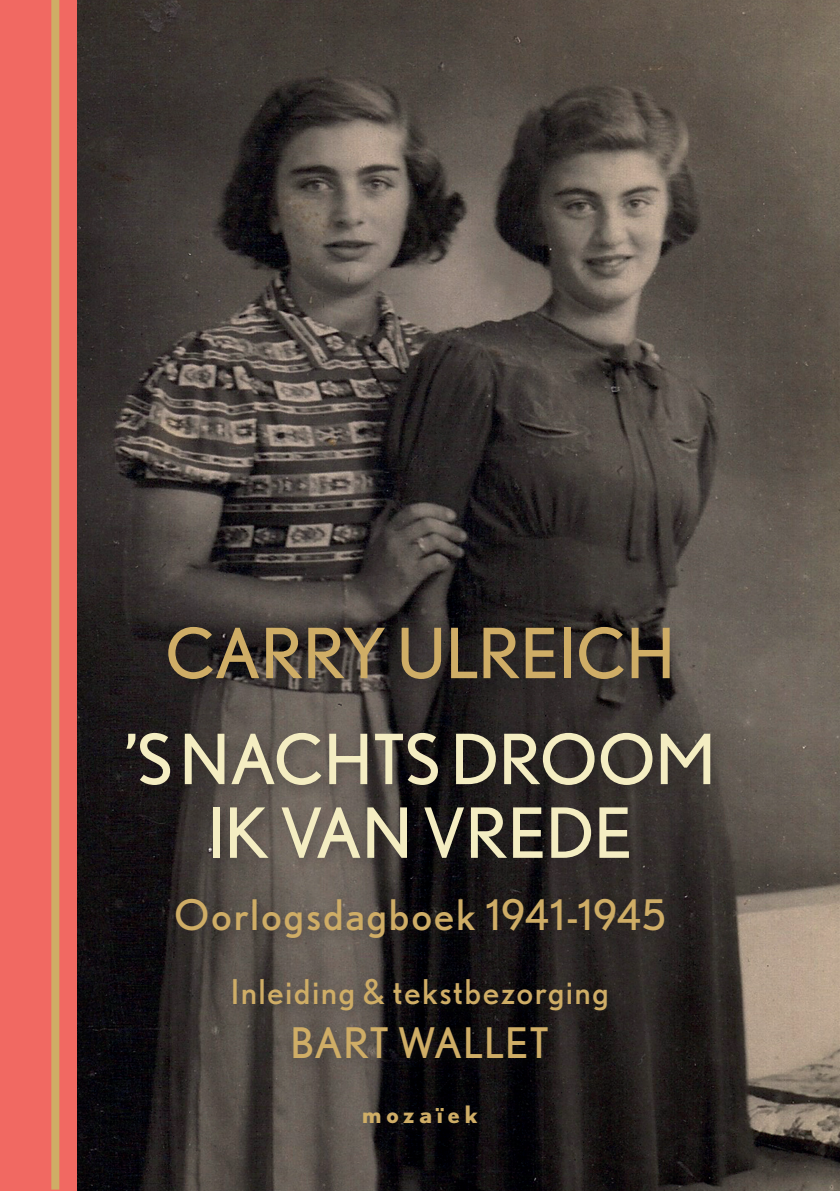
<style>
.page{position:relative;width:840px;height:1191px;background:#fff}
.page>*{position:absolute;margin:0;border:0;box-sizing:border-box;transform-origin:0 0}
.t1{font:69px/73.6px "Nobel";color:#f4edc2;text-align:center}
.t2{font:69px "Nobel";color:#cfad66}
.t3{font:42px "Nobel";letter-spacing:.04em;color:#cfad66}
.t4{font:34px "Nobel";letter-spacing:.04em;color:#cfad66}
.t5{font:700 24px "Nobel";letter-spacing:.2em;color:#cfad66}
</style>
<div class="page">
<img style="left:77px;top:0;width:762px;height:1190px">
<div style="left:160px;top:621px;width:522px;height:73px;background:#231f20;opacity:.3"></div>
<div style="left:355px;top:1099px;width:134px;height:39px;background:#231f20;opacity:.3"></div>
<div style="left:168px;top:892px;width:509px;height:181px;background:#231f20;opacity:.3"></div>
<div style="left:119px;top:727px;width:604px;height:146px;background:#231f20;opacity:.3"></div>
<div style="left:0;top:0;width:77px;height:1191px;background:#f16962"></div>
<div style="left:51px;top:0;width:8px;height:1189px;background:#cfad66"></div>
<h1 class="t2" style="left:165px;top:612px;width:511px">CARRY ULREICH</h1>
<h1 class="t1" style="left:124px;top:722px;width:592px">’S NACHTS DROOM<br>IK VAN VREDE</h1>
<p class="t3" style="left:174px;top:889px;width:493px">Oorlogsdagboek 1941-1945</p>
<p class="t4" style="left:231px;top:971px;width:379px">Inleiding &amp; tekstbezorging</p>
<p class="t3" style="left:290px;top:1017px;width:167px">bart walle</p>
<p class="t3" style="left:529px;top:1017px;width:22px">t</p>
<p class="t5" style="left:362px;top:1100px;width:117px">mozaïek</p>
</div>
